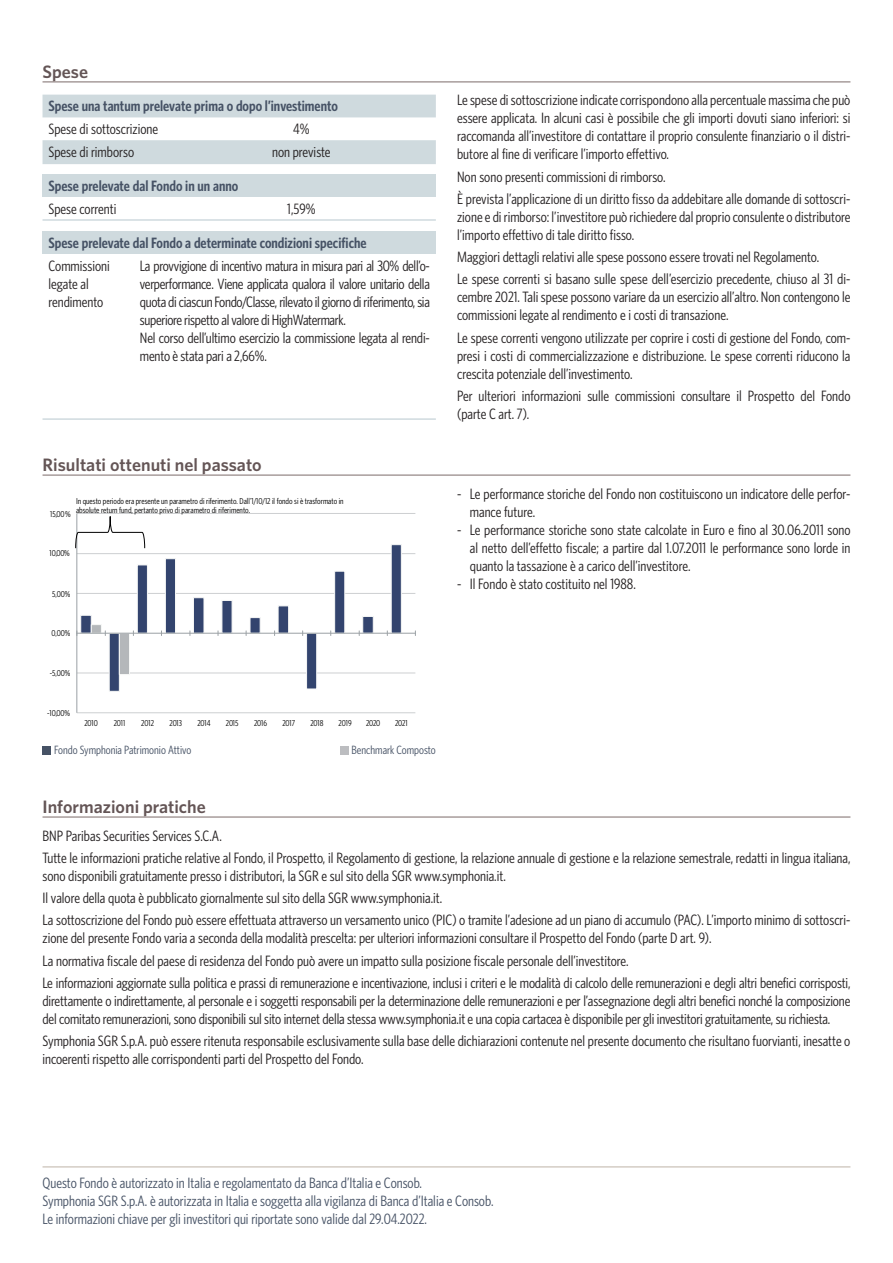
<style>
.page{position:relative;width:893px;height:1263px;background:#fff}
.page>*{position:absolute;margin:0;border:0;box-sizing:border-box;transform-origin:0 0}
.t1{font:600 18px "Whitney";color:#645556}
.t2{font:15px/18px "Whitney Condensed";color:#231f20}
.t3{font:15px/18px "Whitney Condensed";letter-spacing:-.02em;color:#231f20}
.t4{font:15px/18px "Whitney Condensed";color:#465265}
.t5{font:600 15px "Whitney Condensed";color:#465265}
.t6{font:12px "Whitney Condensed";color:#465265}
.t7{font:8.55px/9.3px "Whitney Condensed";color:#000}
.t8{font:8.55px "Whitney Condensed";letter-spacing:-.025em;color:#000}
</style>
<div class="page">
<hr style="left:43px;top:1166px;width:807px;height:1px;background:#d4cdc5">
<svg style="left:43px;top:95px;width:393px;height:69px"></svg>
<div style="left:43px;top:174px;width:393px;height:23px;background:#cfdade"></div>
<hr style="left:43px;top:219px;width:124px;height:2px;background:#cfdade">
<hr style="left:167px;top:219px;width:269px;height:2px;background:#cfdade">
<div style="left:43px;top:231px;width:393px;height:23px;background:#cfdade"></div>
<hr style="left:43px;top:418px;width:91px;height:2px;background:#cfdade">
<hr style="left:134px;top:418px;width:302px;height:2px;background:#cfdade">
<hr style="left:77px;top:712px;width:338px;height:1px;background:#cdcfd1">
<hr style="left:77px;top:673px;width:338px;height:1px;background:#cdcfd1">
<hr style="left:77px;top:593px;width:338px;height:1px;background:#cdcfd1">
<hr style="left:77px;top:553px;width:338px;height:1px;background:#cdcfd1">
<hr style="left:77px;top:513px;width:338px;height:1px;background:#cdcfd1">
<svg style="left:80px;top:544px;width:322px;height:148px"></svg>
<hr style="left:76px;top:513px;width:1px;height:200px;background:#9ba1a5">
<hr style="left:77px;top:633px;width:338px;height:1px;background:#9ba1a5">
<svg style="left:91px;top:624px;width:43px;height:51px"></svg>
<svg style="left:75px;top:516px;width:70px;height:33px"></svg>
<div style="left:43px;top:746px;width:8px;height:8px;background:#465265"></div>
<div style="left:340px;top:746px;width:8px;height:8px;background:#bcbdc0"></div>
<hr style="left:43px;top:81px;width:807px;height:2px;background:#a79c9b">
<hr style="left:43px;top:474px;width:807px;height:2px;background:#a79c9b">
<hr style="left:43px;top:816px;width:807px;height:2px;background:#a79c9b">
<p class="t1" style="left:43px;top:60px;width:47px">Spese</p>
<p class="t5" style="left:49px;top:98px;width:291px">Spese una tantum prelevate prima o dopo l’investimento</p>
<p class="t2" style="left:49px;top:120px;width:111px">Spese di sottoscrizione</p>
<p class="t2" style="left:293px;top:120px;width:18px">4%</p>
<p class="t2" style="left:49px;top:143px;width:87px">Spese di rimborso</p>
<p class="t2" style="left:272px;top:143px;width:60px">non previste</p>
<p class="t5" style="left:49px;top:177px;width:191px">Spese prelevate dal Fondo in un anno</p>
<p class="t2" style="left:49px;top:200px;width:69px">Spese correnti</p>
<p class="t2" style="left:287px;top:200px;width:30px">1,59%</p>
<p class="t5" style="left:49px;top:234px;width:320px">Spese prelevate dal Fondo a determinate condizioni specifiche</p>
<p class="t2" style="left:49px;top:256px;width:63px">Commissioni legate al rendimento</p>
<p class="t3" style="left:140px;top:256px;width:291px">La provvigione di incentivo matura in misura pari al 30% dell’o&shy;verperformance. Viene applicata qualora il valore unitario della quota di ciascun Fondo/Classe, rilevato il giorno di riferimento, sia superiore rispetto al valore di HighWatermark.<br>Nel corso dell’ultimo esercizio la commissione legata al rendi&shy;mento è stata pari a 2,66%.</p>
<p class="t1" style="left:43px;top:454px;width:221px">Risultati ottenuti nel passato</p>
<p class="t7" style="left:76px;top:496px;width:269px">In questo periodo era presente un parametro di riferimento. Dall'1/10/12 il fondo si è trasformato in absolute return fund, pertanto privo di parametro di riferimento.</p>
<p class="t7" style="left:50px;top:509px;width:22px">15,00%</p>
<p class="t7" style="left:49px;top:549px;width:22px">10,00%</p>
<p class="t7" style="left:52px;top:589px;width:20px">5,00%</p>
<p class="t7" style="left:52px;top:629px;width:20px">0,00%</p>
<p class="t7" style="left:50px;top:668px;width:22px">-5,00%</p>
<p class="t7" style="left:47px;top:708px;width:24px">-10,00%</p>
<p class="t7" style="left:85px;top:718px;width:15px">2010</p>
<p class="t7" style="left:114px;top:718px;width:13px">2011</p>
<p class="t7" style="left:141px;top:718px;width:14px">2012</p>
<p class="t7" style="left:170px;top:718px;width:14px">2013</p>
<p class="t7" style="left:198px;top:718px;width:15px">2014</p>
<p class="t7" style="left:226px;top:718px;width:14px">2015</p>
<p class="t7" style="left:254px;top:718px;width:15px">2016</p>
<p class="t7" style="left:282px;top:718px;width:14px">2017</p>
<p class="t7" style="left:310px;top:718px;width:15px">2018</p>
<p class="t7" style="left:339px;top:718px;width:15px">2019</p>
<p class="t7" style="left:366px;top:718px;width:16px">2020</p>
<p class="t7" style="left:395px;top:718px;width:14px">2021</p>
<p class="t8" style="left:101px;top:745px;width:117px">FONDO SYMPHONIA PATRIMONIO ATTIVO</p>
<p class="t6" style="left:54px;top:743px;width:139px">Fondo Symphonia Patrimonio Attivo</p>
<p class="t6" style="left:352px;top:743px;width:86px">Benchmark Composto</p>
<p class="t1" style="left:43px;top:796px;width:165px">Informazioni pratiche</p>
<p class="t2" style="left:457px;top:91px;width:395px;text-align:justify">Le spese di sottoscrizione indicate corrispondono alla percentuale massima che può essere applicata. In alcuni casi è possibile che gli importi dovuti siano inferiori: si raccomanda all’investitore di contattare il proprio consulente finanziario o il distri&shy;butore al fine di verificare l’importo effettivo.</p>
<p class="t2" style="left:457px;top:165px;width:395px;line-height:22.2px">Non sono presenti commissioni di rimborso.<br>È prevista l’applicazione di un diritto fisso da addebitare alle domande di sottoscri-</p>
<p class="t2" style="left:457px;top:208px;width:395px">zione e di rimborso: l’investitore può richiedere dal proprio consulente o distributore l’importo effettivo di tale diritto fisso.</p>
<p class="t2" style="left:457px;top:246px;width:395px;line-height:22.2px">Maggiori dettagli relativi alle spese possono essere trovati nel Regolamento.<br>Le spese correnti si basano sulle spese dell’esercizio precedente, chiuso al 31 di-</p>
<p class="t2" style="left:457px;top:288px;width:395px">cembre 2021. Tali spese possono variare da un esercizio all’altro. Non contengono le commissioni legate al rendimento e i costi di transazione.</p>
<p class="t2" style="left:457px;top:328px;width:395px;text-align:justify">Le spese correnti vengono utilizzate per coprire i costi di gestione del Fondo, com&shy;presi i costi di commercializzazione e distribuzione. Le spese correnti riducono la crescita potenziale dell’investimento.</p>
<p class="t2" style="left:457px;top:387px;width:395px">Per ulteriori informazioni sulle commissioni consultare il Prospetto del Fondo (parte C art. 7).</p>
<p class="t2" style="left:470px;top:484px;width:382px;text-indent:-13px">- Le performance storiche del Fondo non costituiscono un indicatore delle perfor&shy;mance future.</p>
<p class="t2" style="left:470px;top:520px;width:382px;text-align:justify;text-indent:-13px">- Le performance storiche sono state calcolate in Euro e fino al 30.06.2011 sono al netto dell’effetto fiscale; a partire dal 1.07.2011 le performance sono lorde in quanto la tassazione è a carico dell’investitore.</p>
<p class="t2" style="left:457px;top:574px;width:180px">- Il Fondo è stato costituito nel 1988.</p>
<p class="t2" style="left:43px;top:824px;width:809px;line-height:22.2px">BNP Paribas Securities Services S.C.A.<br>Tutte le informazioni pratiche relative al Fondo, il Prospetto, il Regolamento di gestione, la relazione annuale di gestione e la relazione semestrale, redatti in lingua italiana,</p>
<p class="t2" style="left:43px;top:864px;width:809px;line-height:22.2px">sono disponibili gratuitamente presso i distributori, la SGR e sul sito della SGR www.symphonia.it.<br>Il valore della quota è pubblicato giornalmente sul sito della SGR www.symphonia.it.<br>La sottoscrizione del Fondo può essere effettuata attraverso un versamento unico (PIC) o tramite l’adesione ad un piano di accumulo (PAC). L’importo minimo di sottoscri-</p>
<p class="t2" style="left:43px;top:927px;width:809px;line-height:22.2px">zione del presente Fondo varia a seconda della modalità prescelta: per ulteriori informazioni consultare il Prospetto del Fondo (parte D art. 9).<br>La normativa fiscale del paese di residenza del Fondo può avere un impatto sulla posizione fiscale personale dell’investitore.<br>Le informazioni aggiornate sulla politica e prassi di remunerazione e incentivazione, inclusi i criteri e le modalità di calcolo delle remunerazioni e degli altri benefici corrisposti,</p>
<p class="t2" style="left:43px;top:991px;width:809px">direttamente o indirettamente, al personale e i soggetti responsabili per la determinazione delle remunerazioni e per l’assegnazione degli altri benefici nonché la composizione del comitato remunerazioni, sono disponibili sul sito internet della stessa www.symphonia.it e una copia cartacea è disponibile per gli investitori gratuitamente, su richiesta.</p>
<p class="t2" style="left:43px;top:1032px;width:809px">Symphonia SGR S.p.A. può essere ritenuta responsabile esclusivamente sulla base delle dichiarazioni contenute nel presente documento che risultano fuorvianti, inesatte o incoerenti rispetto alle corrispondenti parti del Prospetto del Fondo.</p>
<p class="t4" style="left:43px;top:1173px;width:452px">Questo Fondo è autorizzato in Italia e regolamentato da Banca d’Italia e Consob.<br>Symphonia SGR S.p.A. è autorizzata in Italia e soggetta alla vigilanza di Banca d’Italia e Consob.<br>Le informazioni chiave per gli investitori qui riportate sono valide dal 29.04.2022.</p>
</div>
